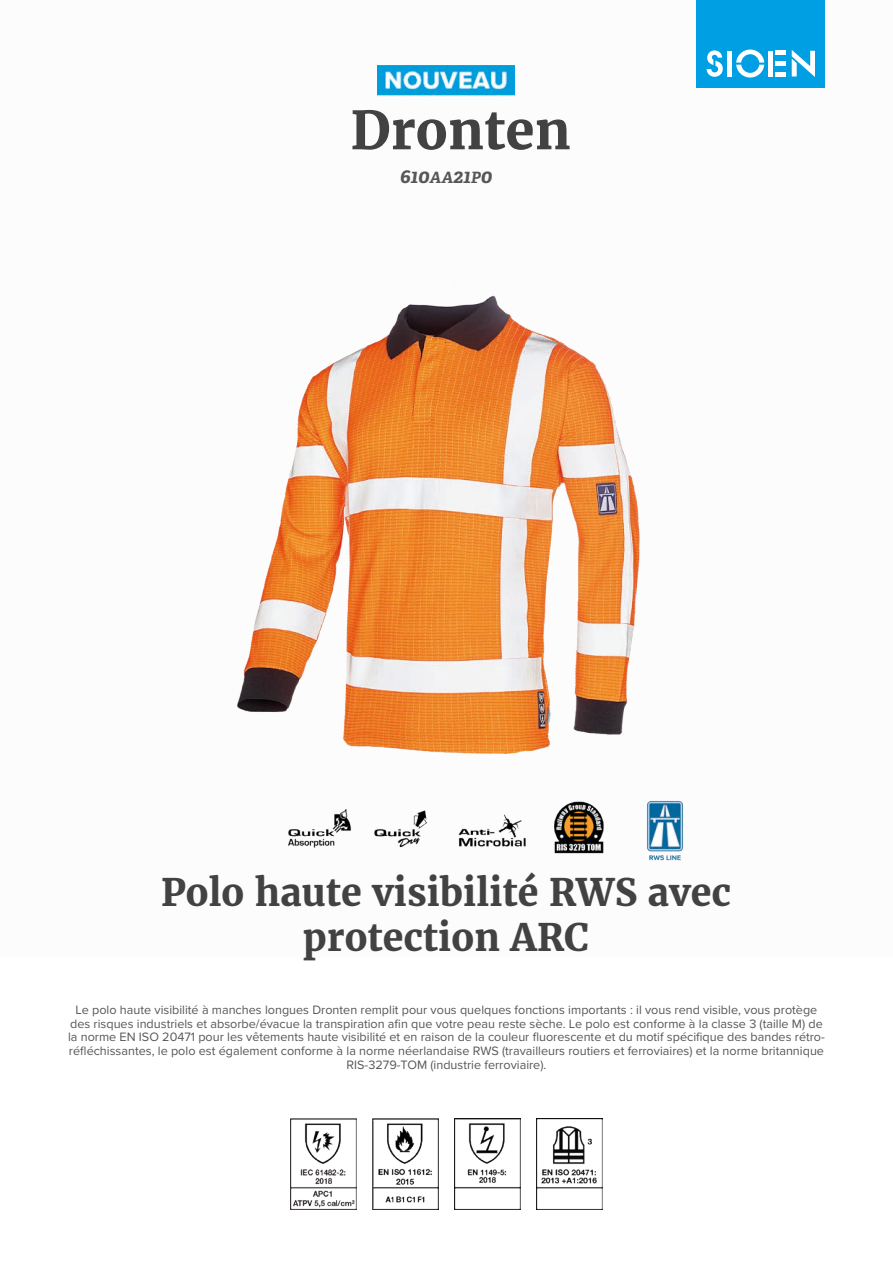
<style>
.page{position:relative;width:893px;height:1263px;background:#fff}
.page>*{position:absolute;margin:0;border:0;box-sizing:border-box;transform-origin:0 0}
.t1{font:700 52.5px "Merriweather";color:#424243}
.t2{font:700 37.5px/45px "Merriweather";color:#424243;text-align:center}
.t3{font:italic 700 19.5px "Adelle";color:#575756}
.t4{font:12.6px/13.6px "Proxima Nova";color:#575756;text-align:center}
.s1{font-size:15.6px}
</style>
<div class="page">
<div style="left:697px;top:0;width:128px;height:88px;background:#009fe3"></div>
<svg style="left:707px;top:50px;width:16px;height:27px"></svg>
<svg style="left:736px;top:50px;width:28px;height:28px"></svg>
<div style="left:727px;top:51px;width:5px;height:26px;background:#fff"></div>
<div style="left:768px;top:51px;width:5px;height:26px;background:#fff"></div>
<div style="left:775px;top:72px;width:11px;height:5px;background:#fff"></div>
<div style="left:775px;top:61px;width:11px;height:5px;background:#fff"></div>
<hr style="left:775px;top:51px;width:11px;height:4px;background:#fff">
<svg style="left:792px;top:50px;width:23px;height:27px"></svg>
<img style="left:290px;top:1118px;width:66px;height:92px">
<img style="left:372px;top:1118px;width:67px;height:92px">
<img style="left:454px;top:1118px;width:67px;height:92px">
<img style="left:536px;top:1118px;width:67px;height:92px">
<img style="left:237px;top:285px;width:447px;height:576px">
<img style="left:377px;top:65px;width:138px;height:32px">
<h1 class="t1" style="left:350px;top:95px;width:222px">Dronten</h1>
<h3 class="t3" style="left:400px;top:164px;width:94px">610<span class="s1">AA</span>21<span class="s1">P</span>0</h3>
<h2 class="t2" style="left:161px;top:869px;width:571px">Polo haute visibilité RWS avec protection ARC</h2>
<p class="t4" style="left:68px;top:1002px;width:758px">Le polo haute visibilité à manches longues Dronten remplit pour vous quelques fonctions importants : il vous rend visible, vous protège des risques industriels et absorbe/évacue la transpiration afin que votre peau reste sèche. Le polo est conforme à la classe 3 (taille M) de la norme EN ISO 20471 pour les vêtements haute visibilité et en raison de la couleur fluorescente et du motif spécifique des bandes rétro&shy;réfléchissantes, le polo est également conforme à la norme néerlandaise RWS (travailleurs routiers et ferroviaires) et la norme britannique RIS-3279-TOM (industrie ferroviaire).</p>
</div>
